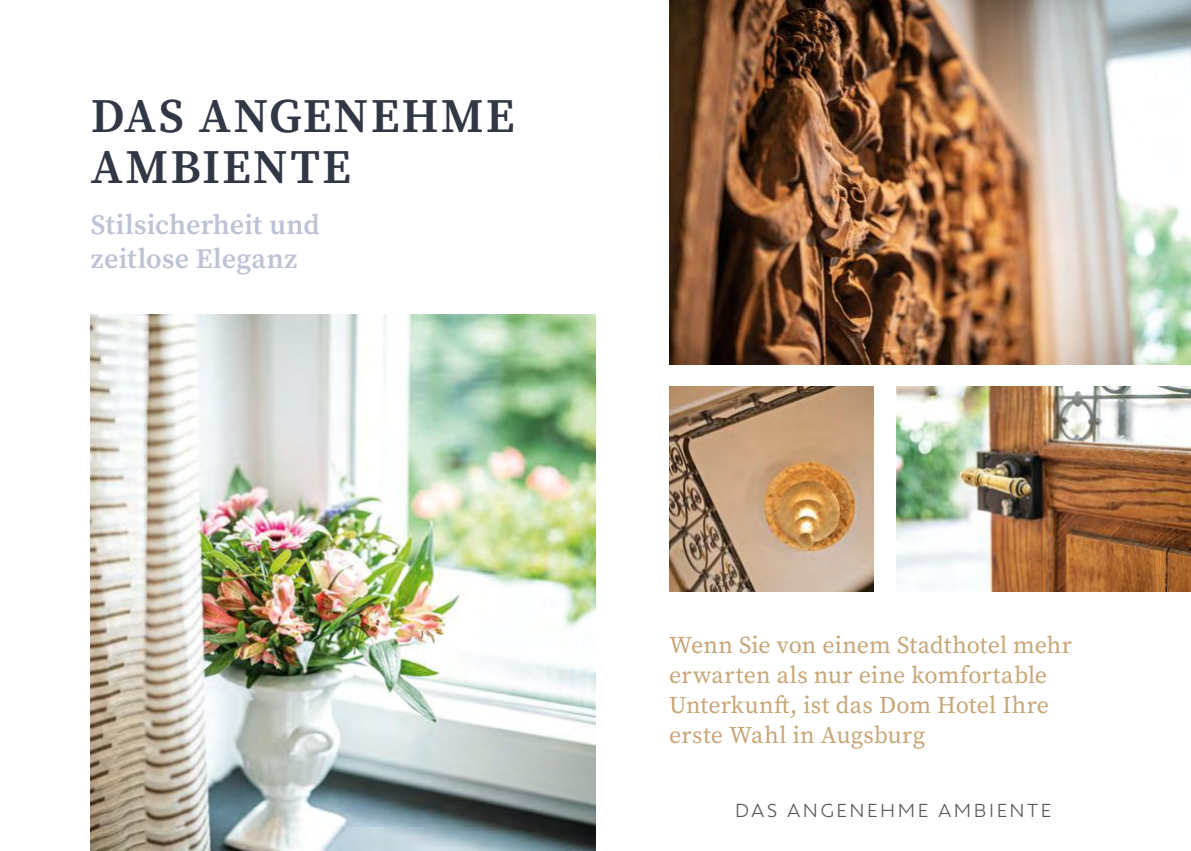
<style>
.page{position:relative;width:1191px;height:851px;background:#fff}
.page>*{position:absolute;margin:0;border:0;box-sizing:border-box;transform-origin:0 0}
.t1{font:600 48px/50px "Source Serif Pro";letter-spacing:.04em;color:#313745}
.t2{font:600 28px/34px "Source Serif Pro";letter-spacing:.005em;color:#bdc3d5}
.t3{font:24px/30px "Source Serif Pro";letter-spacing:.005em;color:#c7a677}
.t4{font:300 21px "Autor";letter-spacing:.095em;color:#58585c}
</style>
<div class="page">
<img style="left:669px;top:387px;width:204px;height:204px">
<img style="left:896px;top:387px;width:295px;height:204px">
<img style="left:669px;top:0;width:522px;height:364px">
<img style="left:91px;top:314px;width:504px;height:536px">
<h1 class="t1" style="left:91px;top:91px;width:425px">DAS ANGENEHME<br>AMBIENTE</h1>
<p class="t2" style="left:91px;top:207px;width:230px">Stilsicherheit und zeitlose Eleganz</p>
<p class="t3" style="left:669px;top:629px;width:404px">Wenn Sie von einem Stadthotel mehr erwarten als nur eine komfortable<br>Unterkunft, ist das Dom Hotel Ihre erste Wahl in Augsburg</p>
<p class="t4" style="left:735px;top:797px;width:318px">DAS ANGENEHME AMBIENTE</p>
</div>
